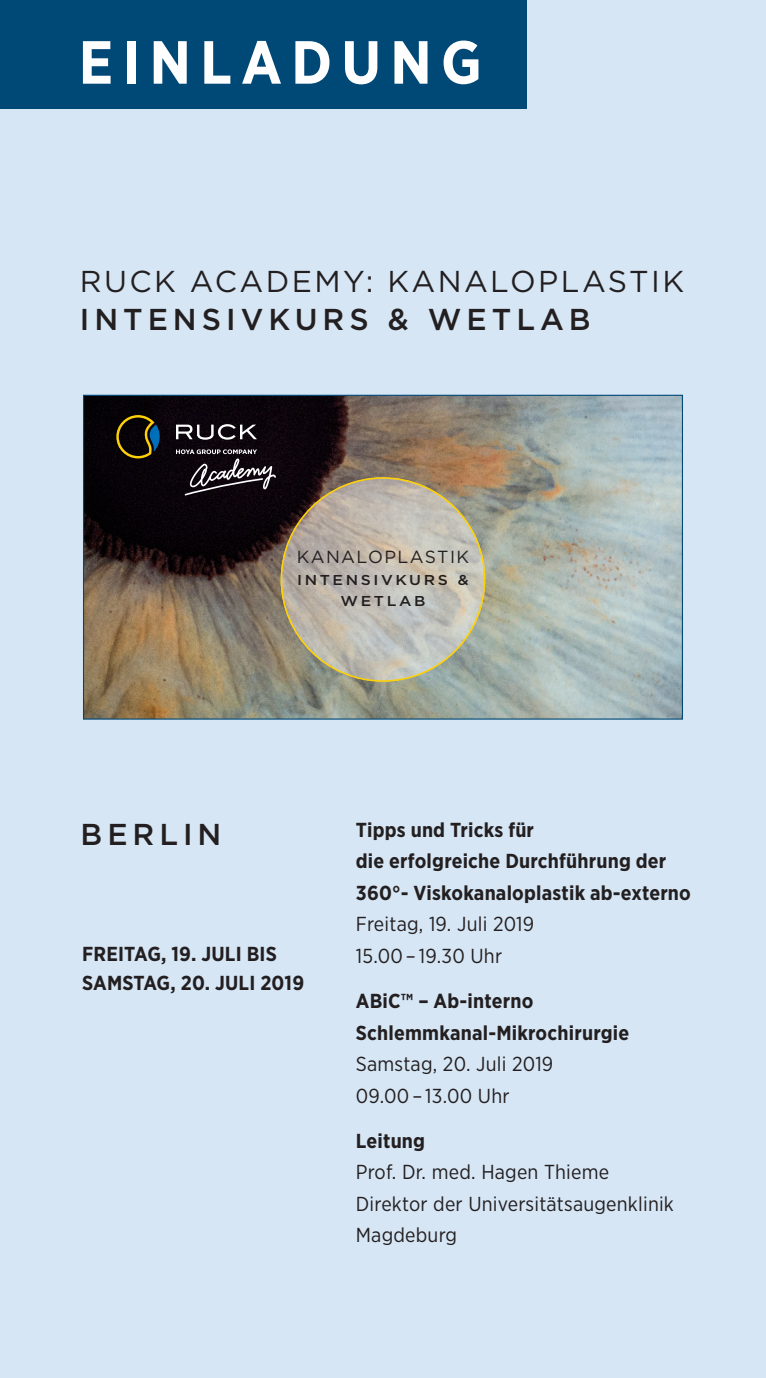
<style>
.page{position:relative;width:766px;height:1378px;background:#fff}
.page>*{position:absolute;margin:0;border:0;box-sizing:border-box;transform-origin:0 0}
.t1{font:700 60.75px "Gotham Narrow";letter-spacing:.15em;color:#fff}
.t2{font:30.15px "Gotham";letter-spacing:.08em;color:#231f20}
.t3{font:500 30.15px "Gotham";letter-spacing:.165em;color:#231f20}
.t4{font:700 20.25px/31.5px "Gotham Narrow";letter-spacing:.01em;color:#231f20}
.t5{font:20.25px/31.5px "Gotham Narrow";letter-spacing:.01em;color:#231f20}
.t6{font:17.55px "Gotham";letter-spacing:.08em;color:#231f20}
.t7{font:500 14.4px/20.9px "Gotham";letter-spacing:.165em;color:#231f20;text-align:center;scale:1.1 1}
</style>
<div class="page">
<div style="left:0;top:0;width:765px;height:1378px;background:#d6e6f5"></div>
<img style="left:85px;top:397px;width:595px;height:320px">
<div style="left:0;top:0;width:526px;height:108px;background:#004876"></div>
<img style="left:281px;top:478px;width:204px;height:203px;border-radius:102px">
<svg style="left:116px;top:415px;width:44px;height:43px;background:#2f2e17"></svg>
<svg style="left:176px;top:424px;width:81px;height:16px"></svg>
<svg style="left:176px;top:449px;width:100px;height:46px;background:#373136"></svg>
<h1 class="t1" style="left:79px;top:23px;width:404px">EINLADUNG</h1>
<h2 class="t2" style="left:80px;top:262px;width:605px">RUCK ACADEMY: KANALOPLASTIK</h2>
<h2 class="t3" style="left:80px;top:300px;width:512px">INTENSIVKURS &amp; WETLAB</h2>
<p class="t6" style="left:297px;top:546px;width:174px">KANALOPLASTIK</p>
<p class="t7" style="left:297px;top:569px;width:157px">INTENSIVKURS &amp;<br>WETLAB</p>
<h2 class="t3" style="left:81px;top:814px;width:142px">BERLIN</h2>
<p class="t4" style="left:356px;top:813px;width:336px">Tipps und Tricks für<br>die erfolgreiche Durchführung der<br>360°- Viskokanaloplastik ab-externo</p>
<p class="t5" style="left:356px;top:908px;width:180px">Freitag, 19. Juli 2019<br>15.00 – 19.30 Uhr</p>
<p class="t4" style="left:356px;top:985px;width:275px">ABiC™ – Ab-interno<br>Schlemmkanal-Mikrochirurgie</p>
<p class="t5" style="left:356px;top:1048px;width:199px">Samstag, 20. Juli 2019<br>09.00 – 13.00 Uhr</p>
<p class="t4" style="left:356px;top:1125px;width:71px">Leitung</p>
<p class="t5" style="left:356px;top:1156px;width:319px">Prof. Dr. med. Hagen Thieme<br>Direktor der Universitätsaugenklinik<br>Magdeburg</p>
<p class="t4" style="left:82px;top:939px;width:223px;line-height:29.2px">FREITAG, 19. JULI BIS<br>SAMSTAG, 20. JULI 2019</p>
</div>
